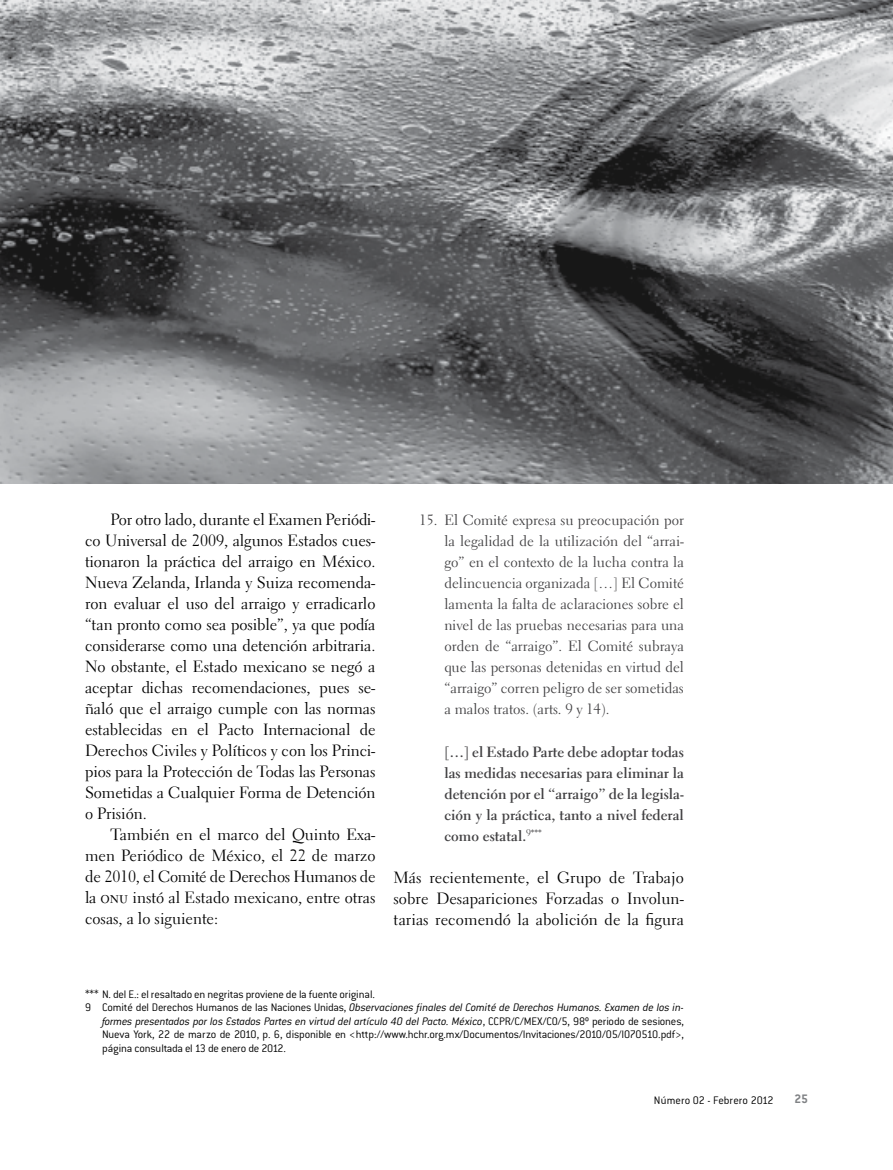
<style>
.page{position:relative;width:893px;height:1170px;background:#fff}
.page>*{position:absolute;margin:0;border:0;box-sizing:border-box;transform-origin:0 0}
.t1{font:16.2px/21px "Electra LT Std";letter-spacing:-.005em;color:#000;text-align:justify}
.t2{font:14.7px/21px "Electra LT Std";color:#414042;text-align:justify}
.t3{font:700 14.7px/21px "Electra LT Std";color:#414042;text-align:justify}
.t4{font:700 13.5px "Conduit ITC Std";color:#808285}
.t5{font:italic 300 12px "Conduit ITC Std";letter-spacing:-.015em;color:#000}
.t6{font:300 12px "Conduit ITC Std";letter-spacing:-.02em;color:#000}
.t7{font:300 12px "Conduit ITC Std";color:#000}
.s1{font-style:normal}
</style>
<div class="page">
<img style="left:0;top:0;width:893px;height:483px">
<p class="t1" style="left:85px;top:509px;width:292px;text-indent:26px">Por otro lado, durante el Examen Periódi&shy;co Universal de 2009, algunos Estados cues&shy;tionaron la práctica del arraigo en México.<br>Nueva Zelanda, Irlanda y Suiza recomenda&shy;ron evaluar el uso del arraigo y erradicarlo “tan pronto como sea posible”, ya que podía considerarse como una detención arbitraria.<br>No obstante, el Estado mexicano se negó a aceptar dichas recomendaciones, pues se&shy;ñaló que el arraigo cumple con las normas establecidas en el Pacto Internacional de Derechos Civiles y Políticos y con los Princi&shy;pios para la Protección de Todas las Personas Sometidas a Cualquier Forma de Detención o Prisión.</p>
<p class="t1" style="left:85px;top:824px;width:292px;text-indent:26px">También en el marco del Quinto Exa&shy;men Periódico de México, el 22 de marzo de 2010, el Comité de Derechos Humanos de la onu instó al Estado mexicano, entre otras cosas, a lo siguiente:</p>
<p class="t2" style="left:444px;top:510px;width:241px;text-indent:-26px">15. El Comité expresa su preocupación por la legalidad de la utilización del “arrai&shy;go” en el contexto de la lucha contra la delincuencia organizada […] El Comité lamenta la falta de aclaraciones sobre el nivel de las pruebas necesarias para una orden de “arraigo”. El Comité subraya que las personas detenidas en virtud del “arraigo” corren peligro de ser sometidas a malos tratos. (arts. 9 y 14).</p>
<p class="t3" style="left:444px;top:740px;width:241px">[…] el Estado Parte debe adoptar todas las medidas necesarias para eliminar la detención por el “arraigo” de la legisla&shy;ción y la práctica, tanto a nivel federal como estatal.<sup>9</sup><sup>***</sup></p>
<p class="t1" style="left:393px;top:866px;width:292px">Más recientemente, el Grupo de Trabajo sobre Desapariciones Forzadas o Involun&shy;tarias recomendó la abolición de la figura</p>
<p class="t6" style="left:85px;top:986px;width:291px">*** N. del E.: el resaltado en negritas proviene de la fuente original.</p>
<p class="t5" style="left:85px;top:1000px;width:600px"><span class="s1">9 Comité del Derechos Humanos de las Naciones Unidas,</span> Observaciones finales del Comité de Derechos Humanos. Examen de los in-</p>
<p class="t5" style="left:102px;top:1013px;width:583px">formes presentados por los Estados Partes en virtud del artículo 40 del Pacto. México<span class="s1">, CCPR/C/MEX/CO/5, 98º periodo de sesiones,</span></p>
<p class="t6" style="left:102px;top:1027px;width:583px">Nueva York, 22 de marzo de 2010, p. 6, disponible en &lt;http://www.hchr.org.mx/Documentos/Invitaciones/2010/05/I070510.pdf&gt;,</p>
<p class="t6" style="left:102px;top:1040px;width:186px">página consultada el 13 de enero de 2012.</p>
<p class="t7" style="left:654px;top:1092px;width:121px">Número 02 - Febrero 2012</p>
<p class="t4" style="left:795px;top:1090px;width:15px">25</p>
</div>
